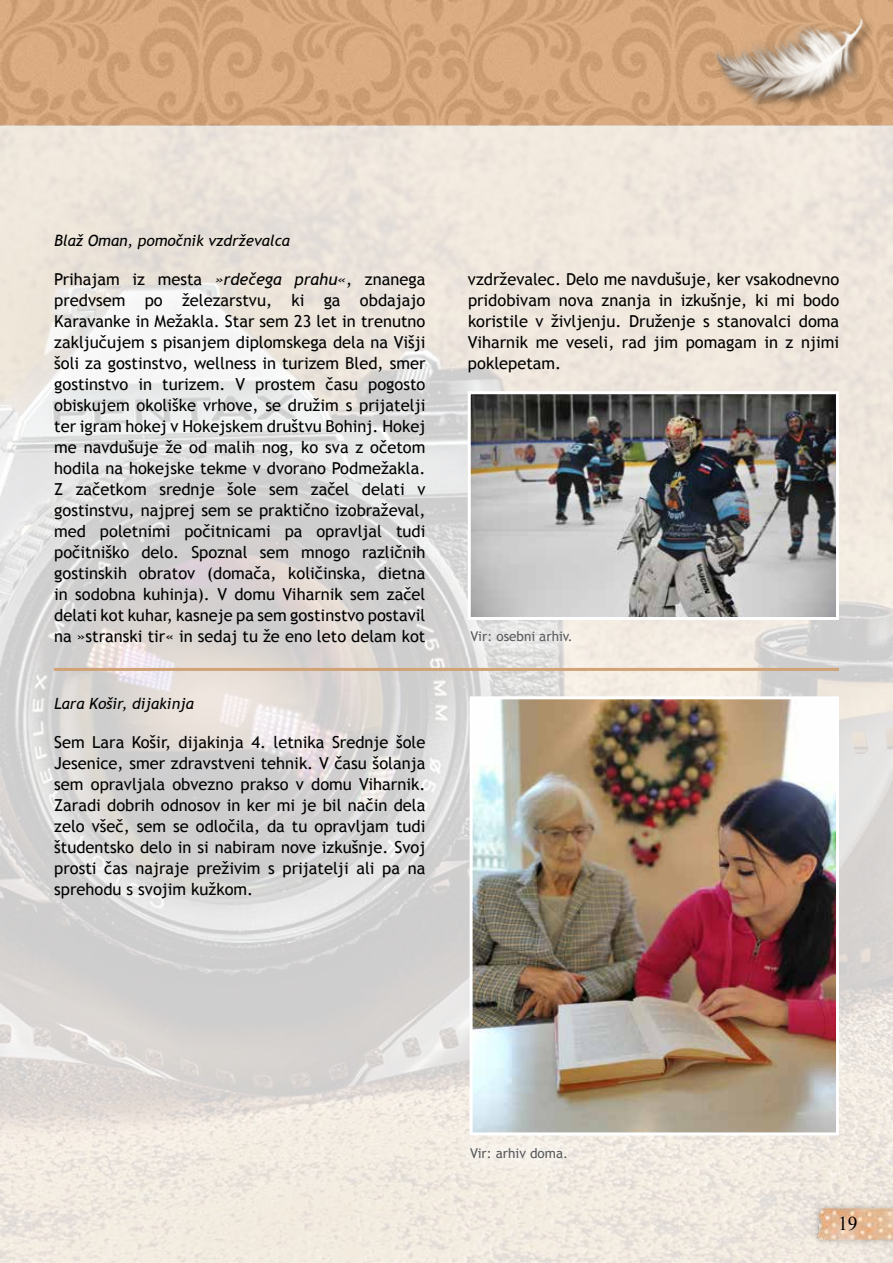
<style>
.page{position:relative;width:893px;height:1263px;background:#fff}
.page>*{position:absolute;margin:0;border:0;box-sizing:border-box;transform-origin:0 0}
.t1{font:19.5px "Times New Roman";color:#000}
.t2{font:16.5px/21px "Trebuchet MS";color:#000;text-align:justify}
.t3{font:italic 15.45px "Trebuchet MS";color:#000}
.t4{font:13.5px "Trebuchet MS";color:#58595b}
.s1{font-style:italic}
</style>
<div class="page">
<img style="left:0;top:0;width:893px;height:1263px">
<hr style="left:54px;top:668px;width:785px;height:3px;background:#d0a275">
<svg style="left:453px;top:612px;width:136px;height:49px;background:#e5e4e2"></svg>
<div style="left:452px;top:1129px;width:132px;height:48px;background:#f5efe7"></div>
<img style="left:472px;top:395px;width:363px;height:221px">
<div style="left:468px;top:391px;width:371px;height:229px;border:3px solid #fff"></div>
<img style="left:474px;top:700px;width:361px;height:431px">
<div style="left:470px;top:696px;width:369px;height:439px;border:3px solid #fff"></div>
<div style="left:713px;top:15px;width:162px;height:108px;background:#000;opacity:.53"></div>
<img style="left:710px;top:0;width:159px;height:146px">
<div style="left:809px;top:1201px;width:84px;height:46px;background:#000;opacity:.3"></div>
<img style="left:812px;top:1209px;width:81px;height:30px">
<p class="t3" style="left:54px;top:231px;width:238px">Blaž Oman, pomočnik vzdrževalca</p>
<p class="t2" style="left:54px;top:269px;width:373px">Prihajam iz mesta <span class="s1">»rdečega prahu«</span>, znanega predvsem po železarstvu, ki ga obdajajo Karavanke in Mežakla. Star sem 23 let in trenutno zaključujem s pisanjem diplomskega dela na Višji šoli za gostinstvo, wellness in turizem Bled, smer gostinstvo in turizem. V prostem času pogosto obiskujem okoliške vrhove, se družim s prijatelji ter igram hokej v Hokejskem društvu Bohinj. Hokej me navdušuje že od malih nog, ko sva z očetom hodila na hokejske tekme v dvorano Podmežakla.<br>Z začetkom srednje šole sem začel delati v gostinstvu, najprej sem se praktično izobraževal, med poletnimi počitnicami pa opravljal tudi počitniško delo. Spoznal sem mnogo različnih gostinskih obratov (domača, količinska, dietna in sodobna kuhinja). V domu Viharnik sem začel delati kot kuhar, kasneje pa sem gostinstvo postavil na »stranski tir« in sedaj tu že eno leto delam kot</p>
<p class="t2" style="left:468px;top:269px;width:373px">vzdrževalec. Delo me navdušuje, ker vsakodnevno pridobivam nova znanja in izkušnje, ki mi bodo koristile v življenju. Druženje s stanovalci doma Viharnik me veseli, rad jim pomagam in z njimi poklepetam.</p>
<p class="t4" style="left:471px;top:628px;width:104px">Vir: osebni arhiv.</p>
<p class="t3" style="left:54px;top:694px;width:141px">Lara Košir, dijakinja</p>
<p class="t2" style="left:54px;top:732px;width:373px">Sem Lara Košir, dijakinja 4. letnika Srednje šole Jesenice, smer zdravstveni tehnik. V času šolanja sem opravljala obvezno prakso v domu Viharnik.<br>Zaradi dobrih odnosov in ker mi je bil način dela zelo všeč, sem se odločila, da tu opravljam tudi študentsko delo in si nabiram nove izkušnje. Svoj prosti čas najraje preživim s prijatelji ali pa na sprehodu s svojim kužkom.</p>
<p class="t4" style="left:470px;top:1145px;width:100px">Vir: arhiv doma.</p>
<p class="t1" style="left:838px;top:1210px;width:21px">19</p>
</div>
